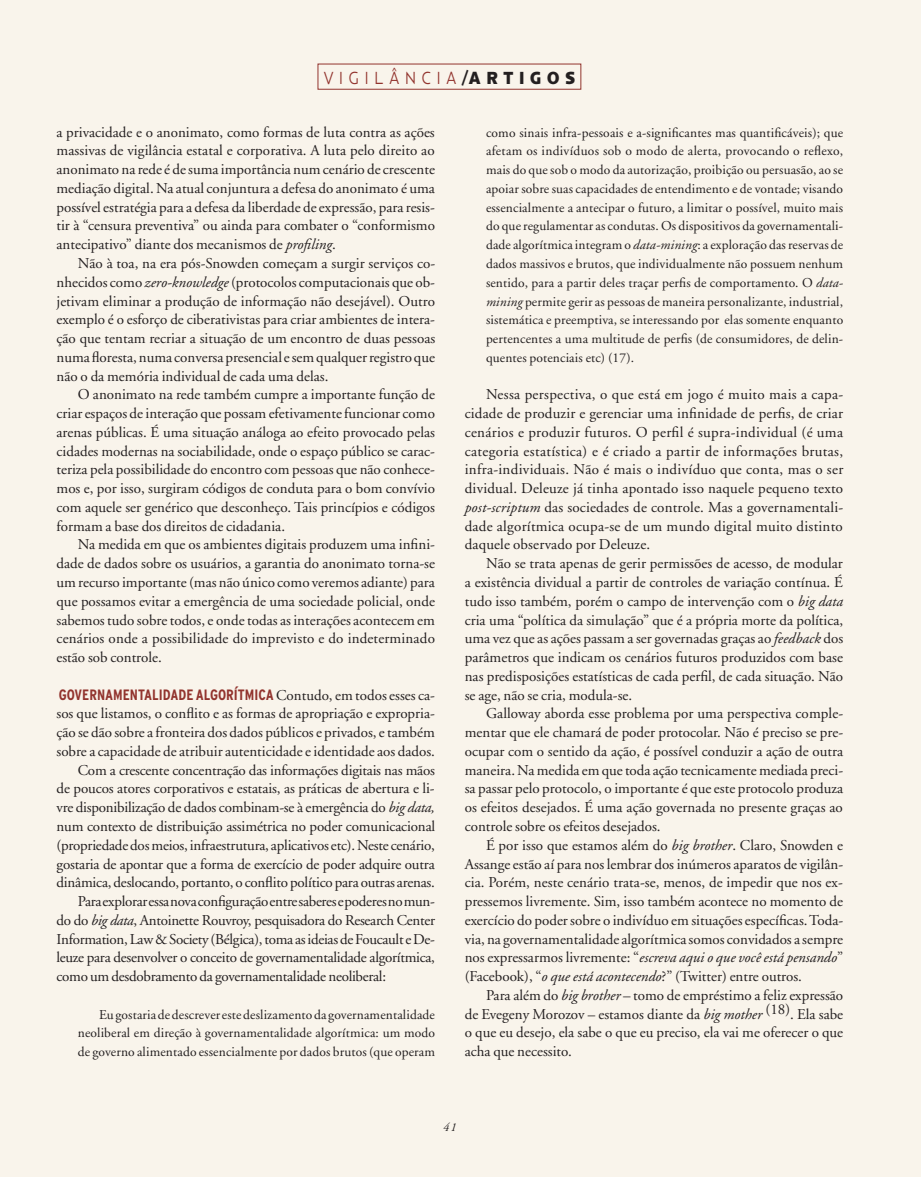
<style>
.page{position:relative;width:921px;height:1177px;background:#fff}
.page>*{position:absolute;margin:0;border:0;box-sizing:border-box;transform-origin:0 0}
.t1{font:300 18px "Anisette Petite";letter-spacing:.38em;color:#92342e;scale:.85 1}
.t2{font:15px/18.8px "Adobe Garamond";letter-spacing:-.005em;color:#231f20;text-align:justify}
.t3{font:700 condensed 15px "Interstate";color:#92342e}
.t4{font:13.5px/18.8px "Adobe Garamond";letter-spacing:.01em;color:#231f20;text-align:justify}
.t5{font:italic 12px "Adobe Garamond";color:#231f20}
.s1{font-weight:700;color:#231f20}
.s2{font-style:italic}
.s3{font-family:"Adobe Garamond";font-weight:400;font-stretch:normal;color:#231f20}
</style>
<div class="page">
<div style="left:0;top:0;width:14px;height:1176px;background:#f9f4eb"></div>
<div style="left:11px;top:0;width:910px;height:1176px;background:#f9f4eb"></div>
<div style="left:318px;top:64px;width:263px;height:26px;border:1px solid #92342e"></div>
<p class="t1" style="left:324px;top:67px;width:297px">VIGILÂNCIA<span class="s1">/ARTIGOS</span></p>
<p class="t2" style="left:57px;top:123px;width:380px">a privacidade e o anonimato, como formas de luta contra as ações massivas de vigilância estatal e corporativa. A luta pelo direito ao anonimato na rede é de suma importância num cenário de crescente mediação digital. Na atual conjuntura a defesa do anonimato é uma possível estratégia para a defesa da liberdade de expressão, para resis&shy;tir à “censura preventiva” ou ainda para combater o “conformismo antecipativo” diante dos mecanismos de <span class="s2">profiling</span>.</p>
<p class="t2" style="left:57px;top:254px;width:380px;text-indent:21px">Não à toa, na era pós-Snowden começam a surgir serviços co&shy;nhecidos como <span class="s2">zero-knowledge</span> (protocolos computacionais que ob&shy;jetivam eliminar a produção de informação não desejável). Outro exemplo é o esforço de ciberativistas para criar ambientes de intera&shy;ção que tentam recriar a situação de um encontro de duas pessoas numa floresta, numa conversa presencial e sem qualquer registro que não o da memória individual de cada uma delas.</p>
<p class="t2" style="left:57px;top:385px;width:380px;text-indent:21px">O anonimato na rede também cumpre a importante função de criar espaços de interação que possam efetivamente funcionar como arenas públicas. É uma situação análoga ao efeito provocado pelas cidades modernas na sociabilidade, onde o espaço público se carac&shy;teriza pela possibilidade do encontro com pessoas que não conhece&shy;mos e, por isso, surgiram códigos de conduta para o bom convívio com aquele ser genérico que desconheço. Tais princípios e códigos formam a base dos direitos de cidadania.</p>
<p class="t2" style="left:57px;top:535px;width:380px;text-indent:21px">Na medida em que os ambientes digitais produzem uma infini&shy;dade de dados sobre os usuários, a garantia do anonimato torna-se um recurso importante (mas não único como veremos adiante) para que possamos evitar a emergência de uma sociedade policial, onde sabemos tudo sobre todos, e onde todas as interações acontecem em cenários onde a possibilidade do imprevisto e do indeterminado estão sob controle.</p>
<p class="t3" style="left:59px;top:685px;width:378px">GOVERNAMENTALIDADE ALGORÍTMICA <span class="s3">Contudo, em todos esses ca-</span></p>
<p class="t2" style="left:57px;top:704px;width:380px">sos que listamos, o conflito e as formas de apropriação e expropria-</p>
<p class="t2" style="left:57px;top:723px;width:380px">ção se dão sobre a fronteira dos dados públicos e privados, e também</p>
<p class="t2" style="left:57px;top:742px;width:380px">sobre a capacidade de atribuir autenticidade e identidade aos dados.</p>
<p class="t2" style="left:78px;top:760px;width:359px">Com a crescente concentração das informações digitais nas mãos</p>
<p class="t2" style="left:57px;top:779px;width:380px">de poucos atores corporativos e estatais, as práticas de abertura e li-</p>
<p class="t2" style="left:57px;top:798px;width:380px">vre disponibilização de dados combinam-se à emergência do <span class="s2">big data,</span></p>
<p class="t2" style="left:57px;top:817px;width:380px">num contexto de distribuição assimétrica no poder comunicacional</p>
<p class="t2" style="left:57px;top:835px;width:380px">(propriedade dos meios, infraestrutura, aplicativos etc). Neste cenário,</p>
<p class="t2" style="left:57px;top:854px;width:380px">gostaria de apontar que a forma de exercício de poder adquire outra</p>
<p class="t2" style="left:57px;top:873px;width:380px">dinâmica, deslocando, portanto, o conflito político para outras arenas.</p>
<p class="t2" style="left:78px;top:892px;width:359px">Para explorar essa nova configuração entre saberes e poderes no mun-</p>
<p class="t2" style="left:57px;top:910px;width:380px">do do <span class="s2">big data</span>, Antoinette Rouvroy, pesquisadora do Research Center</p>
<p class="t2" style="left:57px;top:929px;width:380px">Information, Law &amp; Society (Bélgica), toma as ideias de Foucault e De-</p>
<p class="t2" style="left:57px;top:948px;width:380px">leuze para desenvolver o conceito de governamentalidade algorítmica,</p>
<p class="t2" style="left:57px;top:967px;width:331px">como um desdobramento da governamentalidade neoliberal:</p>
<p class="t4" style="left:78px;top:1004px;width:359px;text-indent:21px">Eu gostaria de descrever este deslizamento da governamentalidade neoliberal em direção à governamentalidade algorítmica: um modo de governo alimentado essencialmente por dados brutos (que operam</p>
<p class="t4" style="left:486px;top:123px;width:359px">como sinais infra-pessoais e a-significantes mas quantificáveis); que afetam os indivíduos sob o modo de alerta, provocando o reflexo, mais do que sob o modo da autorização, proibição ou persuasão, ao se apoiar sobre suas capacidades de entendimento e de vontade; visando essencialmente a antecipar o futuro, a limitar o possível, muito mais do que regulamentar as condutas. Os dispositivos da governamentali&shy;dade algorítmica integram o <span class="s2">data-mining</span>: a exploração das reservas de dados massivos e brutos, que individualmente não possuem nenhum sentido, para a partir deles traçar perfis de comportamento. O <span class="s2">data&shy;mining</span> permite gerir as pessoas de maneira personalizante, industrial, sistemática e preemptiva, se interessando por elas somente enquanto pertencentes a uma multitude de perfis (de consumidores, de delin&shy;quentes potenciais etc) (17).</p>
<p class="t2" style="left:465px;top:385px;width:380px;text-indent:21px">Nessa perspectiva, o que está em jogo é muito mais a capa&shy;cidade de produzir e gerenciar uma infinidade de perfis, de criar cenários e produzir futuros. O perfil é supra-individual (é uma categoria estatística) e é criado a partir de informações brutas, infra-individuais. Não é mais o indivíduo que conta, mas o ser dividual. Deleuze já tinha apontado isso naquele pequeno texto <span class="s2">post-scriptum</span> das sociedades de controle. Mas a governamentali&shy;dade algorítmica ocupa-se de um mundo digital muito distinto daquele observado por Deleuze.</p>
<p class="t2" style="left:465px;top:554px;width:380px;text-indent:21px">Não se trata apenas de gerir permissões de acesso, de modular a existência dividual a partir de controles de variação contínua. É tudo isso também, porém o campo de intervenção com o <span class="s2">big data </span>cria uma “política da simulação” que é a própria morte da política, uma vez que as ações passam a ser governadas graças ao <span class="s2">feedback</span> dos parâmetros que indicam os cenários futuros produzidos com base nas predisposições estatísticas de cada perfil, de cada situação. Não se age, não se cria, modula-se.</p>
<p class="t2" style="left:465px;top:704px;width:380px;text-indent:21px">Galloway aborda esse problema por uma perspectiva comple&shy;mentar que ele chamará de poder protocolar. Não é preciso se pre&shy;ocupar com o sentido da ação, é possível conduzir a ação de outra maneira. Na medida em que toda ação tecnicamente mediada preci&shy;sa passar pelo protocolo, o importante é que este protocolo produza os efeitos desejados. É uma ação governada no presente graças ao controle sobre os efeitos desejados.</p>
<p class="t2" style="left:465px;top:835px;width:380px;text-indent:21px">É por isso que estamos além do <span class="s2">big brother</span>. Claro, Snowden e Assange estão aí para nos lembrar dos inúmeros aparatos de vigilân&shy;cia. Porém, neste cenário trata-se, menos, de impedir que nos ex&shy;pressemos livremente. Sim, isso também acontece no momento de exercício do poder sobre o indivíduo em situações específicas. Toda&shy;via, na governamentalidade algorítmica somos convidados a sempre nos expressarmos livremente: “<span class="s2">escreva aqui o que você está pensando</span>” (Facebook), “<span class="s2">o que está acontecendo</span>?” (Twitter) entre outros.</p>
<p class="t2" style="left:465px;top:985px;width:380px;text-indent:21px">Para além do <span class="s2">big brother</span> – tomo de empréstimo a feliz expressão de Evegeny Morozov – estamos diante da <span class="s2">big mother</span> (18). Ela sabe o que eu desejo, ela sabe o que eu preciso, ela vai me oferecer o que acha que necessito.</p>
<p class="t5" style="left:443px;top:1120px;width:15px">41</p>
</div>
